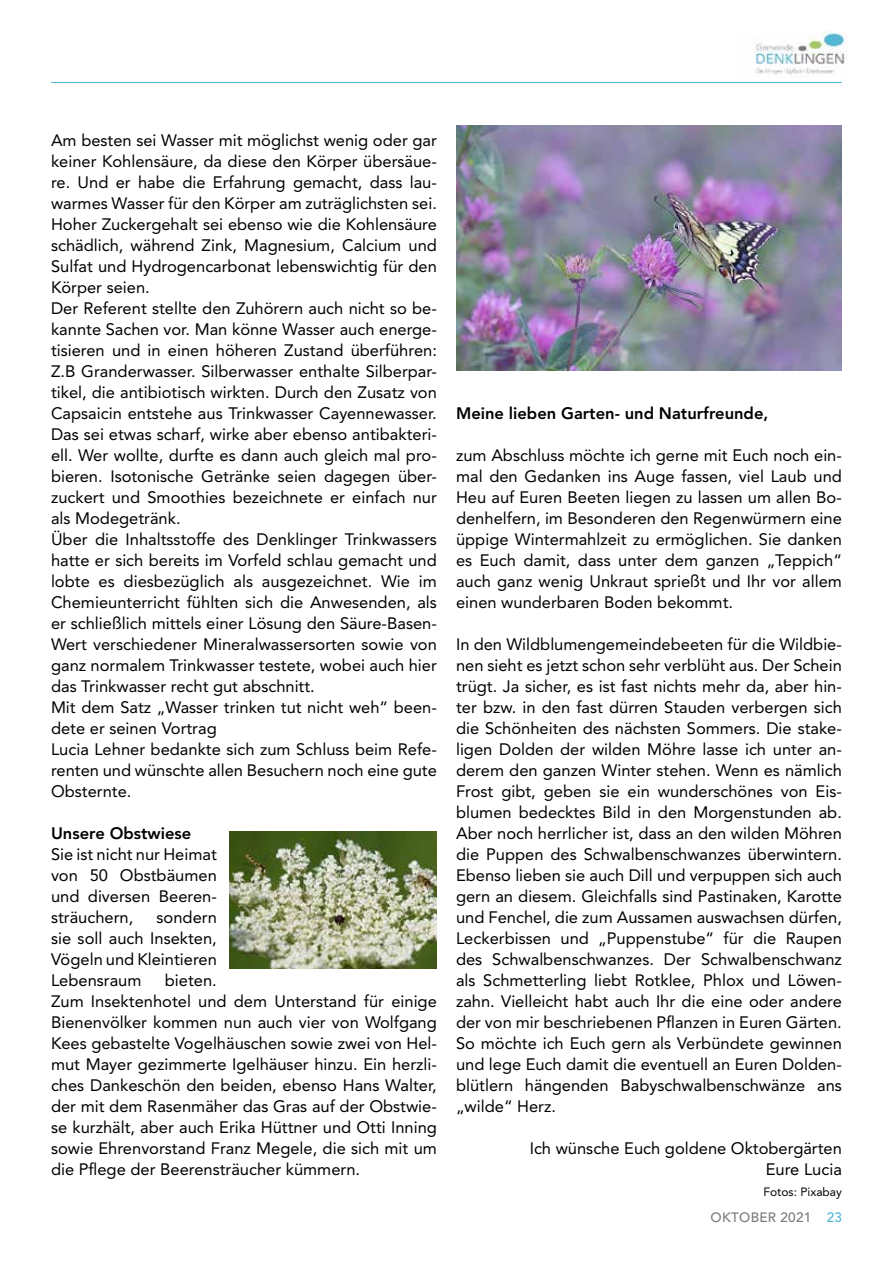
<style>
.page{position:relative;width:893px;height:1263px;background:#fff}
.page>*{position:absolute;margin:0;border:0;box-sizing:border-box;transform-origin:0 0}
.t1{font:16.5px/21px "Avenir LT Std";color:#000;text-align:justify}
.t2{font:800 16.5px "Avenir LT Std";color:#000}
.t3{font:500 13.5px "Avenir LT Std";letter-spacing:.02em;color:#7c7b7b}
.t4{font:12px "Avenir LT Std";color:#000}
.s1{color:#4fb8d7}
</style>
<div class="page">
<img style="left:754px;top:31px;width:93px;height:44px">
<hr style="left:51px;top:82px;width:791px;height:1px;background:#4fb8d7">
<img style="left:456px;top:125px;width:386px;height:246px">
<img style="left:230px;top:831px;width:207px;height:137px">
<p class="t1" style="left:51px;top:130px;width:387px;text-align:left">Am besten sei Wasser mit möglichst wenig oder gar keiner Kohlensäure, da diese den Körper übersäue&shy;re. Und er habe die Erfahrung gemacht, dass lau&shy;warmes Wasser für den Körper am zuträglichsten sei.<br>Hoher Zuckergehalt sei ebenso wie die Kohlensäure schädlich, während Zink, Magnesium, Calcium und Sulfat und Hydrogencarbonat lebenswichtig für den Körper seien.<br>Der Referent stellte den Zuhörern auch nicht so be&shy;kannte Sachen vor. Man könne Wasser auch energe&shy;tisieren und in einen höheren Zustand überführen:<br>Z.B Granderwasser. Silberwasser enthalte Silberpar&shy;tikel, die antibiotisch wirkten. Durch den Zusatz von Capsaicin entstehe aus Trinkwasser Cayennewasser.<br>Das sei etwas scharf, wirke aber ebenso antibakteri&shy;ell. Wer wollte, durfte es dann auch gleich mal pro&shy;bieren. Isotonische Getränke seien dagegen über&shy;zuckert und Smoothies bezeichnete er einfach nur als Modegetränk.<br>Über die Inhaltsstoffe des Denklinger Trinkwassers hatte er sich bereits im Vorfeld schlau gemacht und lobte es diesbezüglich als ausgezeichnet. Wie im Chemieunterricht fühlten sich die Anwesenden, als er schließlich mittels einer Lösung den Säure-Basen-Wert verschiedener Mineralwassersorten sowie von ganz normalem Trinkwasser testete, wobei auch hier das Trinkwasser recht gut abschnitt.<br>Mit dem Satz „Wasser trinken tut nicht weh“ been&shy;dete er seinen Vortrag<br>Lucia Lehner bedankte sich zum Schluss beim Refe&shy;renten und wünschte allen Besuchern noch eine gute Obsternte.</p>
<p class="t2" style="left:51px;top:824px;width:142px">Unsere Obstwiese</p>
<p class="t1" style="left:51px;top:844px;width:167px">Sie ist nicht nur Heimat von 50 Obstbäumen und diversen Beeren&shy;sträuchern,</p>
<p class="t1" style="left:51px;top:907px;width:167px;text-indent:106px">sondern sie soll auch Insekten, Vögeln und Kleintieren Lebensraum</p>
<p class="t1" style="left:51px;top:970px;width:387px;text-align:left;text-indent:114px">bieten.<br>Zum Insektenhotel und dem Unterstand für einige Bienenvölker kommen nun auch vier von Wolfgang Kees gebastelte Vogelhäuschen sowie zwei von Hel&shy;mut Mayer gezimmerte Igelhäuser hinzu. Ein herzli&shy;ches Dankeschön den beiden, ebenso Hans Walter, der mit dem Rasenmäher das Gras auf der Obstwie&shy;se kurzhält, aber auch Erika Hüttner und Otti Inning sowie Ehrenvorstand Franz Megele, die sich mit um die Pflege der Beerensträucher kümmern.</p>
<p class="t2" style="left:456px;top:404px;width:314px">Meine lieben Garten- und Naturfreunde,</p>
<p class="t1" style="left:456px;top:445px;width:387px">zum Abschluss möchte ich gerne mit Euch noch ein&shy;mal den Gedanken ins Auge fassen, viel Laub und Heu auf Euren Beeten liegen zu lassen um allen Bo&shy;denhelfern, im Besonderen den Regenwürmern eine üppige Wintermahlzeit zu ermöglichen. Sie danken es Euch damit, dass unter dem ganzen „Teppich“ auch ganz wenig Unkraut sprießt und Ihr vor allem einen wunderbaren Boden bekommt.</p>
<p class="t1" style="left:456px;top:634px;width:387px">In den Wildblumengemeindebeeten für die Wildbie&shy;nen sieht es jetzt schon sehr verblüht aus. Der Schein trügt. Ja sicher, es ist fast nichts mehr da, aber hin&shy;ter bzw. in den fast dürren Stauden verbergen sich die Schönheiten des nächsten Sommers. Die stake&shy;ligen Dolden der wilden Möhre lasse ich unter an&shy;derem den ganzen Winter stehen. Wenn es nämlich Frost gibt, geben sie ein wunderschönes von Eis&shy;blumen bedecktes Bild in den Morgenstunden ab.<br>Aber noch herrlicher ist, dass an den wilden Möhren die Puppen des Schwalbenschwanzes überwintern.<br>Ebenso lieben sie auch Dill und verpuppen sich auch gern an diesem. Gleichfalls sind Pastinaken, Karotte und Fenchel, die zum Aussamen auswachsen dürfen, Leckerbissen und „Puppenstube“ für die Raupen des Schwalbenschwanzes. Der Schwalbenschwanz als Schmetterling liebt Rotklee, Phlox und Löwen&shy;zahn. Vielleicht habt auch Ihr die eine oder andere der von mir beschriebenen Pflanzen in Euren Gärten.<br>So möchte ich Euch gern als Verbündete gewinnen und lege Euch damit die eventuell an Euren Dolden&shy;blütlern hängenden Babyschwalbenschwänze ans „wilde“ Herz.</p>
<p class="t1" style="left:530px;top:1138px;width:314px;text-align:right">Ich wünsche Euch goldene Oktobergärten<br>Eure Lucia</p>
<p class="t4" style="left:763px;top:1185px;width:80px">Fotos: Pixabay</p>
<p class="t3" style="left:711px;top:1209px;width:133px">OKTOBER 2021 <span class="s1">23</span></p>
</div>
